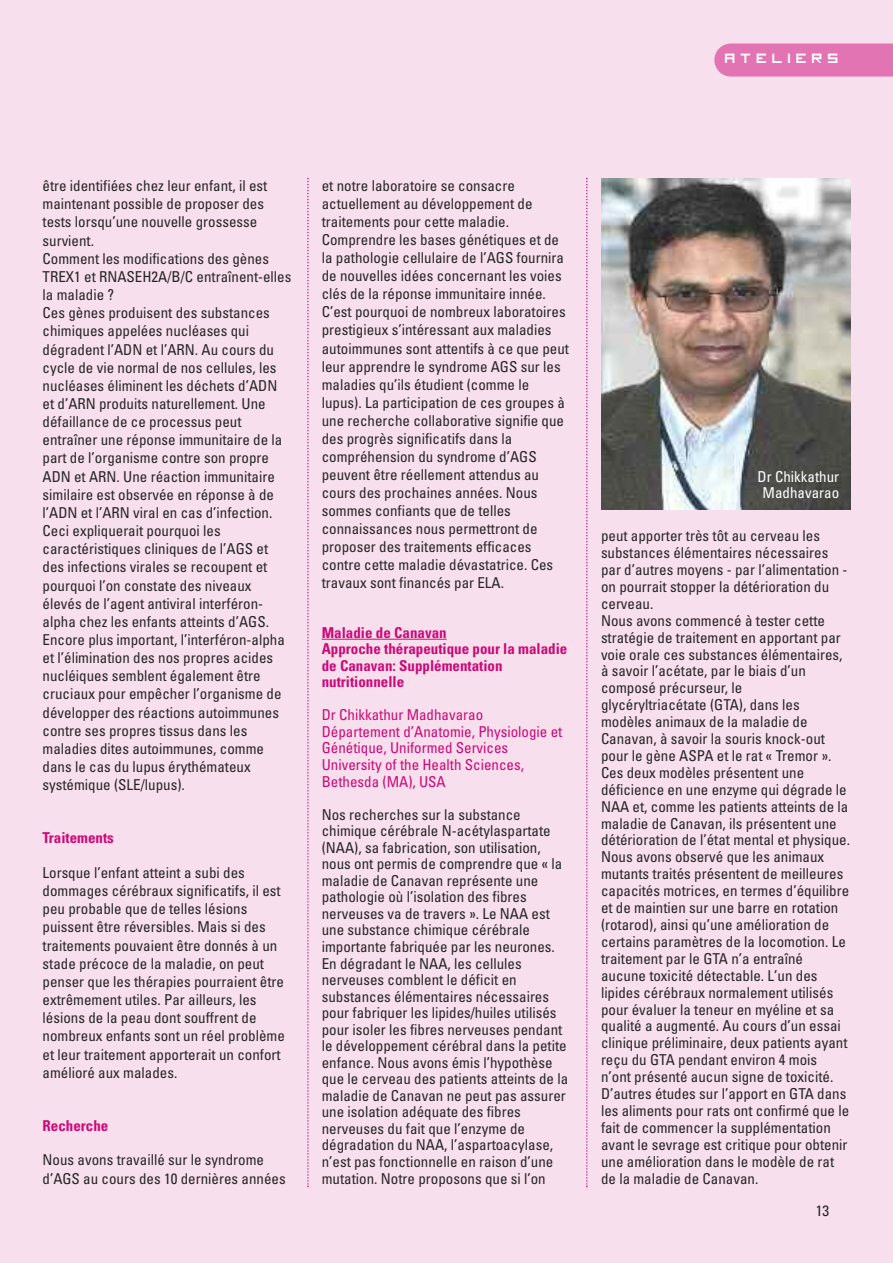
<style>
.page{position:relative;width:893px;height:1263px;background:#f8dfed}
.page>*{position:absolute;margin:0;border:0;box-sizing:border-box;transform-origin:0 0}
.t1{font:condensed 15px/18.1px "Univers";color:#272627}
.t2{font:condensed 15px/16.5px "Univers";color:#cb0a78}
.t3{font:700 condensed 15px/16.5px "Univers";color:#cb0a78}
.t4{font:condensed 15px/16.5px "Univers";color:#fff;text-align:center}
.t5{font:15px "ELA imagine";letter-spacing:.3em;color:#fff}
</style>
<div class="page">
<div style="left:714px;top:44px;width:179px;height:33px;background:#e274b3"></div>
<hr style="left:322px;top:639px;width:125px;height:1px;background:#cb0a78">
<img style="left:601px;top:179px;width:249px;height:331px">
<svg style="left:586px;top:178px;width:2px;height:1009px"></svg>
<svg style="left:307px;top:178px;width:2px;height:1009px"></svg>
<p class="t5" style="left:725px;top:54px;width:115px">ATELIERS</p>
<p class="t1" style="left:43px;top:178px;width:250px">être identifiées chez leur enfant, il est maintenant possible de proposer des tests lorsqu’une nouvelle grossesse survient.<br>Comment les modifications des gènes TREX1 et RNASEH2A/B/C entraînent-elles la maladie ?<br>Ces gènes produisent des substances chimiques appelées nucléases qui dégradent l’ADN et l’ARN. Au cours du cycle de vie normal de nos cellules, les nucléases éliminent les déchets d’ADN et d’ARN produits naturellement. Une défaillance de ce processus peut entraîner une réponse immunitaire de la part de l’organisme contre son propre ADN et ARN. Une réaction immunitaire similaire est observée en réponse à de l’ADN et l’ARN viral en cas d’infection.<br>Ceci expliquerait pourquoi les caractéristiques cliniques de l’AGS et des infections virales se recoupent et pourquoi l’on constate des niveaux élevés de l’agent antiviral interféron&shy;alpha chez les enfants atteints d’AGS.<br>Encore plus important, l’interféron-alpha et l’élimination des nos propres acides nucléiques semblent également être cruciaux pour empêcher l’organisme de développer des réactions autoimmunes contre ses propres tissus dans les maladies dites autoimmunes, comme dans le cas du lupus érythémateux systémique (SLE/lupus).</p>
<p class="t3" style="left:43px;top:831px;width:73px">Traitements</p>
<p class="t1" style="left:43px;top:865px;width:244px">Lorsque l’enfant atteint a subi des dommages cérébraux significatifs, il est peu probable que de telles lésions puissent être réversibles. Mais si des traitements pouvaient être donnés à un stade précoce de la maladie, on peut penser que les thérapies pourraient être extrêmement utiles. Par ailleurs, les lésions de la peau dont souffrent de nombreux enfants sont un réel problème et leur traitement apporterait un confort amélioré aux malades.</p>
<p class="t3" style="left:43px;top:1118px;width:67px">Recherche</p>
<p class="t1" style="left:43px;top:1152px;width:245px">Nous avons travaillé sur le syndrome d’AGS au cours des 10 dernières années</p>
<p class="t1" style="left:322px;top:178px;width:249px">et notre laboratoire se consacre actuellement au développement de traitements pour cette maladie.<br>Comprendre les bases génétiques et de la pathologie cellulaire de l’AGS fournira de nouvelles idées concernant les voies clés de la réponse immunitaire innée.<br>C’est pourquoi de nombreux laboratoires prestigieux s’intéressant aux maladies autoimmunes sont attentifs à ce que peut leur apprendre le syndrome AGS sur les maladies qu’ils étudient (comme le lupus). La participation de ces groupes à une recherche collaborative signifie que des progrès significatifs dans la compréhension du syndrome d’AGS peuvent être réellement attendus au cours des prochaines années. Nous sommes confiants que de telles connaissances nous permettront de proposer des traitements efficaces contre cette maladie dévastatrice. Ces travaux sont financés par ELA.</p>
<p class="t3" style="left:322px;top:625px;width:247px">Maladie de Canavan<br>Approche thérapeutique pour la maladie de Canavan: Supplémentation nutritionnelle</p>
<p class="t2" style="left:322px;top:708px;width:242px">Dr Chikkathur Madhavarao<br>Département d’Anatomie, Physiologie et<br>Génétique, Uniformed Services<br>University of the Health Sciences,<br>Bethesda (MA), USA</p>
<p class="t1" style="left:322px;top:807px;width:248px;line-height:16.5px">Nos recherches sur la substance chimique cérébrale N-acétylaspartate (NAA), sa fabrication, son utilisation, nous ont permis de comprendre que « la maladie de Canavan représente une pathologie où l’isolation des fibres nerveuses va de travers ». Le NAA est une substance chimique cérébrale importante fabriquée par les neurones.<br>En dégradant le NAA, les cellules nerveuses comblent le déficit en substances élémentaires nécessaires pour fabriquer les lipides/huiles utilisés pour isoler les fibres nerveuses pendant le développement cérébral dans la petite enfance. Nous avons émis l’hypothèse que le cerveau des patients atteints de la maladie de Canavan ne peut pas assurer une isolation adéquate des fibres nerveuses du fait que l’enzyme de dégradation du NAA, l’aspartoacylase, n’est pas fonctionnelle en raison d’une mutation. Notre proposons que si l’on</p>
<p class="t4" style="left:758px;top:470px;width:83px">Dr Chikkathur<br>Madhavarao</p>
<p class="t1" style="left:601px;top:529px;width:251px;line-height:17px">peut apporter très tôt au cerveau les substances élémentaires nécessaires par d’autres moyens - par l’alimentation - on pourrait stopper la détérioration du cerveau.<br>Nous avons commencé à tester cette stratégie de traitement en apportant par voie orale ces substances élémentaires, à savoir l’acétate, par le biais d’un composé précurseur, le glycéryltriacétate (GTA), dans les modèles animaux de la maladie de Canavan, à savoir la souris knock-out pour le gène ASPA et le rat « Tremor ».<br>Ces deux modèles présentent une déficience en une enzyme qui dégrade le NAA et, comme les patients atteints de la maladie de Canavan, ils présentent une détérioration de l’état mental et physique.<br>Nous avons observé que les animaux mutants traités présentent de meilleures capacités motrices, en termes d’équilibre et de maintien sur une barre en rotation (rotarod), ainsi qu’une amélioration de certains paramètres de la locomotion. Le traitement par le GTA n’a entraîné aucune toxicité détectable. L’un des lipides cérébraux normalement utilisés pour évaluer la teneur en myéline et sa qualité a augmenté. Au cours d’un essai clinique préliminaire, deux patients ayant reçu du GTA pendant environ 4 mois n’ont présenté aucun signe de toxicité.<br>D’autres études sur l’apport en GTA dans les aliments pour rats ont confirmé que le fait de commencer la supplémentation avant le sevrage est critique pour obtenir une amélioration dans le modèle de rat de la maladie de Canavan.</p>
<p class="t1" style="left:816px;top:1203px;width:15px">13</p>
</div>
